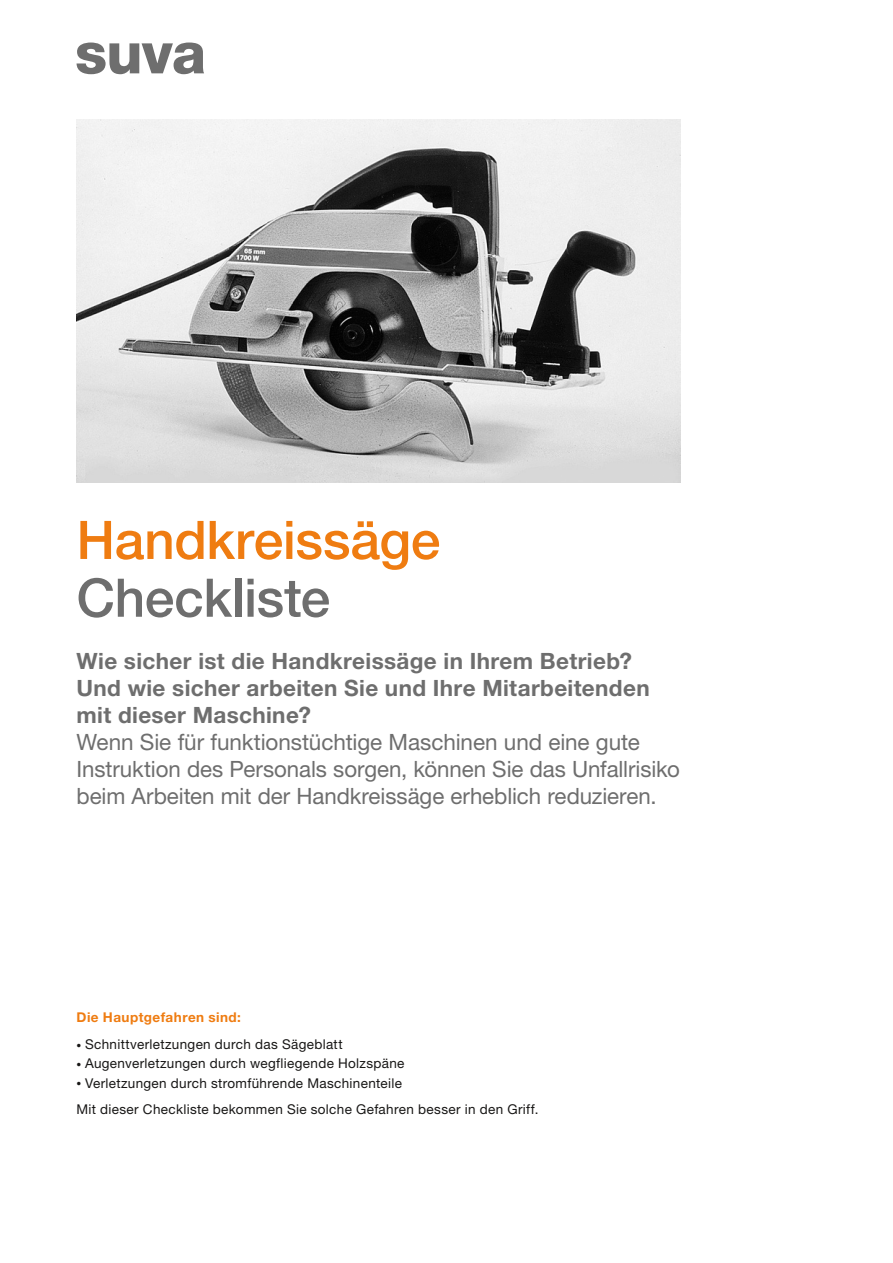
<style>
.page{position:relative;width:893px;height:1263px;background:#fff}
.page>*{position:absolute;margin:0;border:0;box-sizing:border-box;transform-origin:0 0}
.t1{font:500 53.25px "Helvetica Neue LT Std";letter-spacing:-.005em;color:#ef7c11}
.t2{font:500 53.25px "Helvetica Neue LT Std";letter-spacing:-.01em;color:#6e6e6e}
.t3{font:22.5px/27px "Helvetica Neue LT Std";letter-spacing:-.005em;color:#6e6e6e}
.t4{font:700 22.5px/27px "Helvetica Neue LT Std";letter-spacing:.015em;color:#6e6e6e}
.t5{font:13.5px/26.5px "Helvetica Neue LT Std";letter-spacing:.025em;color:#181716}
.t6{font:700 13.5px "Helvetica Neue LT Std";letter-spacing:.035em;color:#ef7c11}
.s1{font-weight:300;font-size:9.75px}
</style>
<div class="page">
<svg style="left:77px;top:43px;width:127px;height:31px"></svg>
<img style="left:77px;top:119px;width:603px;height:364px">
<h1 class="t1" style="left:77px;top:508px;width:365px">Handkreissäge</h1>
<h1 class="t2" style="left:77px;top:566px;width:255px">Checkliste</h1>
<h2 class="t4" style="left:77px;top:647px;width:575px">Wie sicher ist die Handkreissäge in Ihrem Betrieb?<br>Und wie sicher arbeiten Sie und Ihre Mitarbeitenden mit dieser Maschine?</h2>
<h2 class="t3" style="left:77px;top:728px;width:605px">Wenn Sie für funktionstüchtige Maschinen und eine gute<br>Instruktion des Personals sorgen, können Sie das Unfallrisiko beim Arbeiten mit der Handkreissäge erheblich reduzieren.</h2>
<p class="t6" style="left:77px;top:1008px;width:166px">Die Hauptgefahren sind:</p>
<p class="t5" style="left:77px;top:1031px;width:268px"><span class="s1">•</span> Schnittverletzungen durch das Sägeblatt</p>
<p class="t5" style="left:77px;top:1050px;width:329px"><span class="s1">•</span> Augenverletzungen durch wegfliegende Holzspäne</p>
<p class="t5" style="left:77px;top:1069px;width:463px"><span class="s1">•</span> Verletzungen durch stromführende Maschinenteile<br>Mit dieser Checkliste bekommen Sie solche Gefahren besser in den Griff.</p>
</div>
